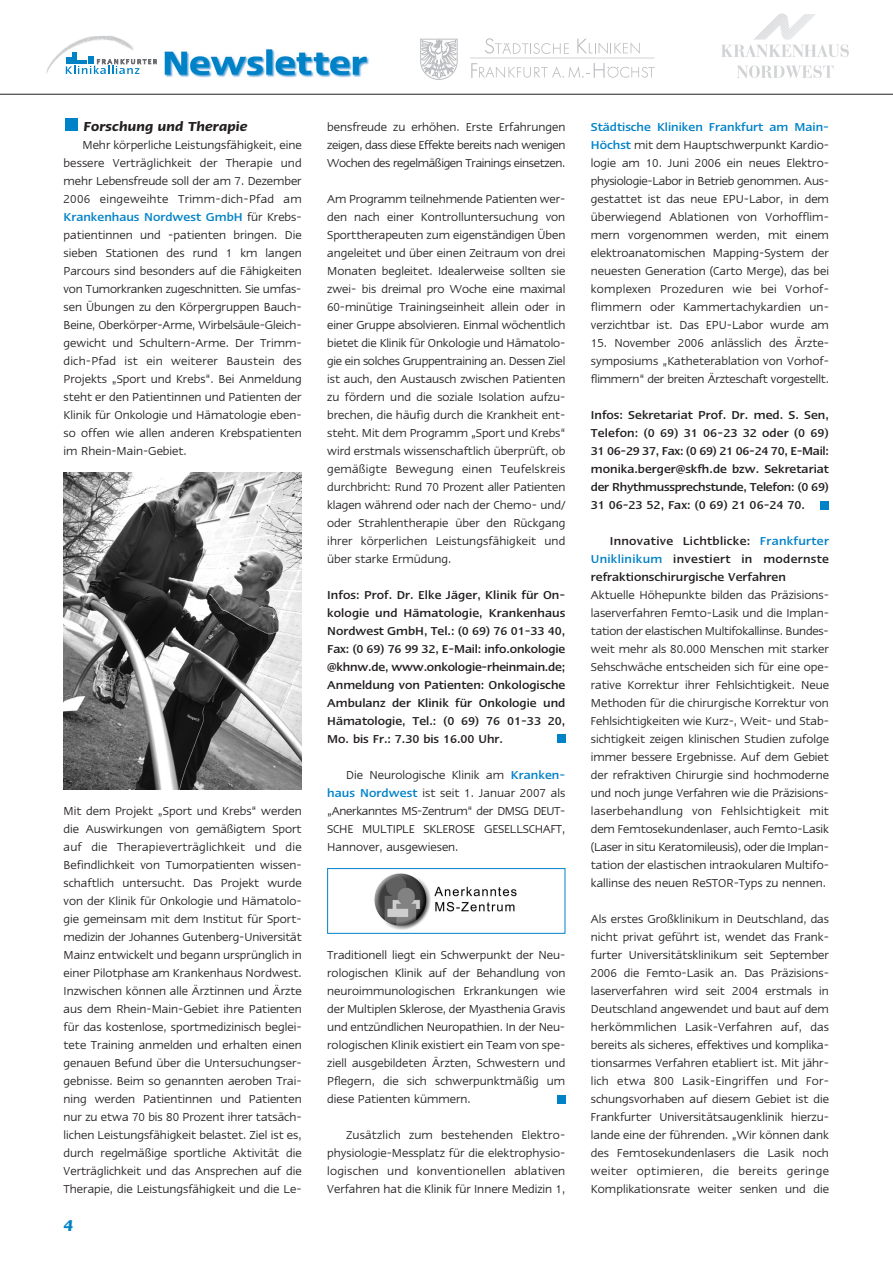
<style>
.page{position:relative;width:893px;height:1263px;background:#fff}
.page>*{position:absolute;margin:0;border:0;box-sizing:border-box;transform-origin:0 0}
.t1{font:italic 600 18px "Linotype Ergo";color:#0082c8}
.t2{font:italic 600 15px "Linotype Ergo";color:#231f20}
.t3{font:13.2px/18px "Linotype Ergo";color:#231f20;text-align:justify}
.t4{font:500 13.2px/18px "Linotype Ergo";color:#231f20;text-align:justify}
.s1{font-weight:500;color:#0082c8}
.s2{color:#0082c8}
</style>
<div class="page">
<hr style="left:0;top:94px;width:893px;height:1px;background:#231f20">
<svg style="left:134px;top:59px;width:23px;height:15px"></svg>
<img style="left:46px;top:35px;width:88px;height:39px">
<img style="left:164px;top:49px;width:205px;height:29px">
<svg style="left:754px;top:13px;width:62px;height:27px"></svg>
<img style="left:721px;top:44px;width:128px;height:34px">
<svg style="left:577px;top:39px;width:63px;height:15px"></svg>
<svg style="left:420px;top:39px;width:38px;height:41px"></svg>
<svg style="left:485px;top:38px;width:84px;height:16px"></svg>
<svg style="left:471px;top:63px;width:184px;height:15px"></svg>
<hr style="left:470px;top:58px;width:185px;height:1px;background:#d1d2d4">
<div style="left:65px;top:119px;width:13px;height:12px;background:#0082c8"></div>
<div style="left:557px;top:735px;width:8px;height:8px;background:#0082c8"></div>
<div style="left:557px;top:1095px;width:8px;height:8px;background:#0082c8"></div>
<div style="left:820px;top:501px;width:9px;height:8px;background:#0082c8"></div>
<img style="left:374px;top:873px;width:143px;height:57px">
<div style="left:327px;top:868px;width:238px;height:66px;border:1px solid #0082c8"></div>
<img style="left:64px;top:473px;width:238px;height:317px">
<p class="t2" style="left:84px;top:121px;width:165px">Forschung und Therapie</p>
<p class="t3" style="left:64px;top:137px;width:240px;text-indent:19px">Mehr körperliche Leistungsfähigkeit, eine bessere Verträglichkeit der Therapie und mehr Lebensfreude soll der am 7. Dezember 2006 eingeweihte Trimm-dich-Pfad am <span class="s1">Krankenhaus Nordwest GmbH</span> für Krebs&shy;patientinnen und -patienten bringen. Die sieben Stationen des rund 1 km langen Parcours sind besonders auf die Fähigkeiten von Tumorkranken zugeschnitten. Sie umfas&shy;sen Übungen zu den Körpergruppen Bauch-Beine, Oberkörper-Arme, Wirbelsäule-Gleich&shy;gewicht und Schultern-Arme. Der Trimm&shy;dich-Pfad ist ein weiterer Baustein des Projekts „Sport und Krebs“. Bei Anmeldung steht er den Patientinnen und Patienten der Klinik für Onkologie und Hämatologie eben&shy;so offen wie allen anderen Krebspatienten im Rhein-Main-Gebiet.</p>
<p class="t3" style="left:64px;top:803px;width:240px">Mit dem Projekt „Sport und Krebs“ werden die Auswirkungen von gemäßigtem Sport auf die Therapieverträglichkeit und die Befindlichkeit von Tumorpatienten wissen&shy;schaftlich untersucht. Das Projekt wurde von der Klinik für Onkologie und Hämatolo&shy;gie gemeinsam mit dem Institut für Sport&shy;medizin der Johannes Gutenberg-Universität Mainz entwickelt und begann ursprünglich in einer Pilotphase am Krankenhaus Nordwest.<br>Inzwischen können alle Ärztinnen und Ärzte aus dem Rhein-Main-Gebiet ihre Patienten für das kostenlose, sportmedizinisch beglei&shy;tete Training anmelden und erhalten einen genauen Befund über die Untersuchungser&shy;gebnisse. Beim so genannten aeroben Trai&shy;ning werden Patientinnen und Patienten nur zu etwa 70 bis 80 Prozent ihrer tatsäch&shy;lichen Leistungsfähigkeit belastet. Ziel ist es, durch regelmäßige sportliche Aktivität die Verträglichkeit und das Ansprechen auf die Therapie, die Leistungsfähigkeit und die Le-</p>
<h1 class="t1" style="left:64px;top:1218px;width:11px">4</h1>
<p class="t3" style="left:327px;top:119px;width:240px">bensfreude zu erhöhen. Erste Erfahrungen zeigen, dass diese Effekte bereits nach wenigen Wochen des regelmäßigen Trainings einsetzen.</p>
<p class="t3" style="left:327px;top:191px;width:240px">Am Programm teilnehmende Patienten wer&shy;den nach einer Kontrolluntersuchung von Sporttherapeuten zum eigenständigen Üben angeleitet und über einen Zeitraum von drei Monaten begleitet. Idealerweise sollten sie zwei- bis dreimal pro Woche eine maximal 60-minütige Trainingseinheit allein oder in einer Gruppe absolvieren. Einmal wöchentlich bietet die Klinik für Onkologie und Hämatolo&shy;gie ein solches Gruppentraining an. Dessen Ziel ist auch, den Austausch zwischen Patienten zu fördern und die soziale Isolation aufzu&shy;brechen, die häufig durch die Krankheit ent&shy;steht. Mit dem Programm „Sport und Krebs“ wird erstmals wissenschaftlich überprüft, ob gemäßigte Bewegung einen Teufelskreis durchbricht: Rund 70 Prozent aller Patienten klagen während oder nach der Chemo- und/ oder Strahlentherapie über den Rückgang ihrer körperlichen Leistungsfähigkeit und über starke Ermüdung.</p>
<p class="t4" style="left:327px;top:587px;width:240px">Infos: Prof. Dr. Elke Jäger, Klinik für On&shy;kologie und Hämatologie, Krankenhaus Nordwest GmbH, Tel.: (0 69) 76 01-33 40, Fax: (0 69) 76 99 32, E-Mail: info.onkologie @khnw.de, www.onkologie-rheinmain.de; Anmeldung von Patienten: Onkologische Ambulanz der Klinik für Onkologie und Hämatologie, Tel.: (0 69) 76 01-33 20, Mo. bis Fr.: 7.30 bis 16.00 Uhr.</p>
<p class="t3" style="left:327px;top:767px;width:240px;text-indent:19px">Die Neurologische Klinik am <span class="s1">Kranken&shy;haus Nordwest</span> ist seit 1. Januar 2007 als „Anerkanntes MS-Zentrum“ der DMSG DEUT-SCHE MULTIPLE SKLEROSE GESELLSCHAFT, Hannover, ausgewiesen.</p>
<p class="t3" style="left:327px;top:947px;width:240px">Traditionell liegt ein Schwerpunkt der Neu&shy;rologischen Klinik auf der Behandlung von neuroimmunologischen Erkrankungen wie der Multiplen Sklerose, der Myasthenia Gravis und entzündlichen Neuropathien. In der Neu&shy;rologischen Klinik existiert ein Team von spe&shy;ziell ausgebildeten Ärzten, Schwestern und Pflegern, die sich schwerpunktmäßig um diese Patienten kümmern.</p>
<p class="t3" style="left:327px;top:1127px;width:240px;text-indent:19px">Zusätzlich zum bestehenden Elektro&shy;physiologie-Messplatz für die elektrophysio&shy;logischen und konventionellen ablativen Verfahren hat die Klinik für Innere Medizin 1,</p>
<p class="t3" style="left:591px;top:119px;width:240px"><span class="s1">Städtische Kliniken Frankfurt am Main-Höchst</span> mit dem Hauptschwerpunkt Kardio&shy;logie am 10. Juni 2006 ein neues Elektro&shy;physiologie-Labor in Betrieb genommen. Aus&shy;gestattet ist das neue EPU-Labor, in dem überwiegend Ablationen von Vorhofflim&shy;mern vorgenommen werden, mit einem elektroanatomischen Mapping-System der neuesten Generation (Carto Merge), das bei komplexen Prozeduren wie bei Vorhof&shy;flimmern oder Kammertachykardien un&shy;verzichtbar ist. Das EPU-Labor wurde am</p>
<p class="t3" style="left:591px;top:335px;width:240px">15. November 2006 anlässlich des Ärzte&shy;symposiums „Katheterablation von Vorhof&shy;flimmern“ der breiten Ärzteschaft vorgestellt.</p>
<p class="t4" style="left:591px;top:407px;width:240px">Infos: Sekretariat Prof. Dr. med. S. Sen, Telefon: (0 69) 31 06-23 32 oder (0 69)<br>31 06-29 37, Fax: (0 69) 21 06-24 70, E-Mail: monika.berger@skfh.de bzw. Sekretariat der Rhythmussprechstunde, Telefon: (0 69)<br>31 06-23 52, Fax: (0 69) 21 06-24 70.</p>
<p class="t4" style="left:591px;top:533px;width:240px;text-indent:19px">Innovative Lichtblicke: <span class="s2">Frankfurter Uniklinikum</span> investiert in modernste refraktionschirurgische Verfahren</p>
<p class="t3" style="left:591px;top:587px;width:240px">Aktuelle Höhepunkte bilden das Präzisions&shy;laserverfahren Femto-Lasik und die Implan&shy;tation der elastischen Multifokallinse. Bundes&shy;weit mehr als 80.000 Menschen mit starker Sehschwäche entscheiden sich für eine ope&shy;rative Korrektur ihrer Fehlsichtigkeit. Neue Methoden für die chirurgische Korrektur von Fehlsichtigkeiten wie Kurz-, Weit- und Stab&shy;sichtigkeit zeigen klinischen Studien zufolge immer bessere Ergebnisse. Auf dem Gebiet der refraktiven Chirurgie sind hochmoderne und noch junge Verfahren wie die Präzisions&shy;laserbehandlung von Fehlsichtigkeit mit dem Femtosekundenlaser, auch Femto-Lasik (Laser in situ Keratomileusis), oder die Implan&shy;tation der elastischen intraokularen Multifo&shy;kallinse des neuen ReSTOR-Typs zu nennen.</p>
<p class="t3" style="left:591px;top:911px;width:240px">Als erstes Großklinikum in Deutschland, das nicht privat geführt ist, wendet das Frank&shy;furter Universitätsklinikum seit September 2006 die Femto-Lasik an. Das Präzisions&shy;laserverfahren wird seit 2004 erstmals in Deutschland angewendet und baut auf dem herkömmlichen Lasik-Verfahren auf, das bereits als sicheres, effektives und komplika&shy;tionsarmes Verfahren etabliert ist. Mit jähr&shy;lich etwa 800 Lasik-Eingriffen und For&shy;schungsvorhaben auf diesem Gebiet ist die Frankfurter Universitätsaugenklinik hierzu&shy;lande eine der führenden. „Wir können dank des Femtosekundenlasers die Lasik noch weiter optimieren, die bereits geringe Komplikationsrate weiter senken und die</p>
</div>
